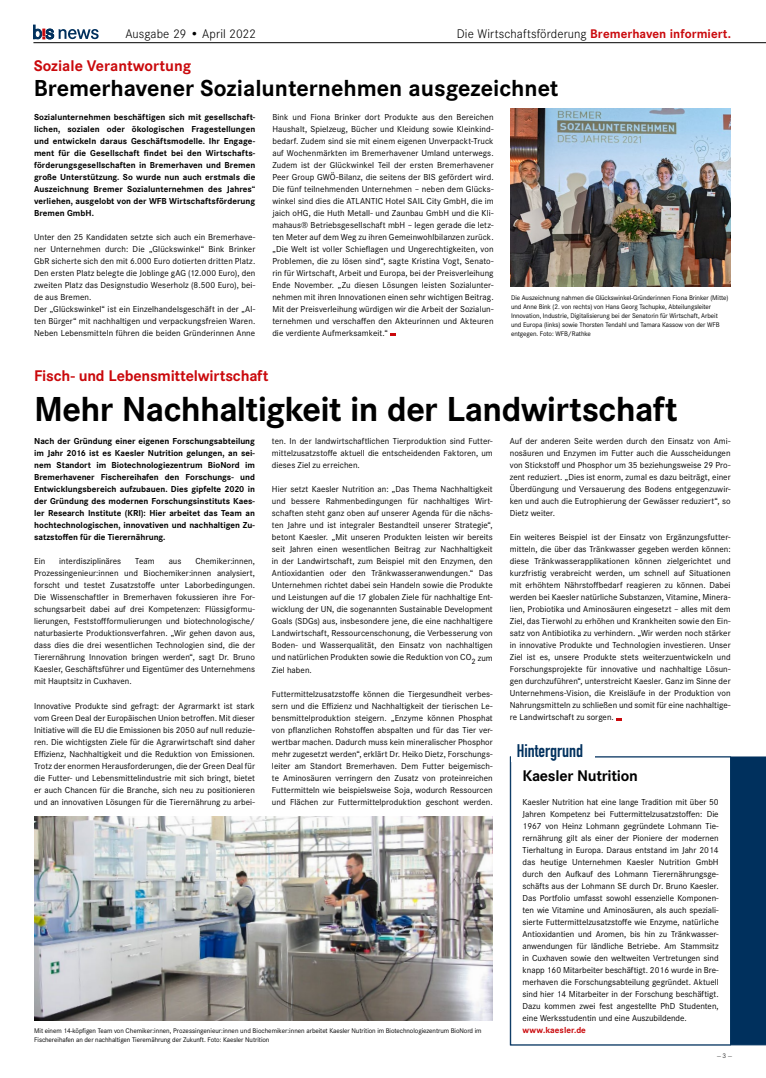
<style>
.page{position:relative;width:766px;height:1078px;background:#fff}
.page>*{position:absolute;margin:0;border:0;box-sizing:border-box;transform-origin:0 0}
.t1{font:700 36px "Corporate S";letter-spacing:-.02em;color:#000}
.t2{font:700 24px "Corporate S";color:#000}
.t3{font:700 18px "DIN Condensed";color:#00305d}
.t4{font:700 16px "Corporate S";letter-spacing:-.01em;color:#ca090c}
.t5{font:700 16px "Corporate S";letter-spacing:-.015em;color:#000}
.t6{font:300 13px "Corporate S";letter-spacing:.005em;color:#000}
.t7{font:9px/12px "Corporate S";letter-spacing:.005em;color:#000;text-align:justify}
.t8{font:700 9px/12px "Corporate S";letter-spacing:.005em;color:#000;text-align:justify}
.t9{font:700 9px "Corporate S";letter-spacing:.005em;color:#ca090c}
.t10{font:7px/9px "Corporate S";letter-spacing:-.01em;color:#000}
.s1{font-weight:700;color:#ca090c}
</style>
<div class="page">
<hr style="left:33px;top:42px;width:732px;height:1px;background:#000">
<svg style="left:33px;top:25px;width:66px;height:14px"></svg>
<svg style="left:390px;top:333px;width:5px;height:3px"></svg>
<img style="left:510px;top:108px;width:220px;height:178px">
<div style="left:731px;top:756px;width:34px;height:289px;background:#00305d"></div>
<svg style="left:509px;top:756px;width:222px;height:289px"></svg>
<div style="left:511px;top:741px;width:83px;height:20px;background:#fff"></div>
<img style="left:34px;top:816px;width:458px;height:204px">
<h3 class="t6" style="left:125px;top:25px;width:132px">Ausgabe 29 • April 2022</h3>
<h3 class="t6" style="left:456px;top:25px;width:276px">Die Wirtschaftsförderung <span class="s1">Bremerhaven informiert.</span></h3>
<h3 class="t4" style="left:34px;top:54px;width:159px">Soziale Verantwortung</h3>
<h2 class="t2" style="left:34px;top:71px;width:526px">Bremerhavener Sozialunternehmen ausgezeichnet</h2>
<p class="t8" style="left:34px;top:111px;width:223px">Sozialunternehmen beschäftigen sich mit gesellschaft&shy;lichen, sozialen oder ökologischen Fragestellungen und entwickeln daraus Geschäftsmodelle. Ihr Engage&shy;ment für die Gesellschaft findet bei den Wirtschafts&shy;förderungsgesellschaften in Bremerhaven und Bremen große Unterstützung. So wurde nun auch erstmals die Auszeichnung Bremer Sozialunternehmen des Jahres“ verliehen, ausgelobt von der WFB Wirtschaftsförderung Bremen GmbH.</p>
<p class="t7" style="left:34px;top:231px;width:223px;text-align:left">Unter den 25 Kandidaten setzte sich auch ein Bremerhave&shy;ner Unternehmen durch: Die „Glückswinkel“ Bink Brinker GbR sicherte sich den mit 6.000 Euro dotierten dritten Platz.<br>Den ersten Platz belegte die Joblinge gAG (12.000 Euro), den zweiten Platz das Designstudio Weserholz (8.500 Euro), bei&shy;de aus Bremen.<br>Der „Glückswinkel“ ist ein Einzelhandelsgeschäft in der „Al&shy;ten Bürger“ mit nachhaltigen und verpackungsfreien Waren.<br>Neben Lebensmitteln führen die beiden Gründerinnen Anne</p>
<p class="t7" style="left:272px;top:111px;width:223px">Bink und Fiona Brinker dort Produkte aus den Bereichen Haushalt, Spielzeug, Bücher und Kleidung sowie Kleinkind&shy;bedarf. Zudem sind sie mit einem eigenen Unverpackt-Truck auf Wochenmärkten im Bremerhavener Umland unterwegs.<br>Zudem ist der Glückwinkel Teil der ersten Bremerhavener Peer Group GWÖ-Bilanz, die seitens der BIS gefördert wird.<br>Die fünf teilnehmenden Unternehmen – neben dem Glücks&shy;winkel sind dies die ATLANTIC Hotel SAIL City GmbH, die im jaich oHG, die Huth Metall- und Zaunbau GmbH und die Kli&shy;mahaus® Betriebsgesellschaft mbH – legen gerade die letz&shy;ten Meter auf dem Weg zu ihren Gemeinwohlbilanzen zurück. „Die Welt ist voller Schieflagen und Ungerechtigkeiten, von Problemen, die zu lösen sind“, sagte Kristina Vogt, Senato&shy;rin für Wirtschaft, Arbeit und Europa, bei der Preisverleihung Ende November. „Zu diesen Lösungen leisten Sozialunter&shy;nehmen mit ihren Innovationen einen sehr wichtigen Beitrag.<br>Mit der Preisverleihung würdigen wir die Arbeit der Sozialun&shy;ternehmen und verschaffen den Akteurinnen und Akteuren die verdiente Aufmerksamkeit.“</p>
<p class="t10" style="left:511px;top:293px;width:219px">Die Auszeichnung nahmen die Glückswinkel-Gründerinnen Fiona Brinker (Mitte) und Anne Bink (2. von rechts) von Hans Georg Tschupke, Abteilungsleiter Innovation, Industrie, Digitalisierung bei der Senatorin für Wirtschaft, Arbeit und Europa (links) sowie Thorsten Tendahl und Tamara Kassow von der WFB entgegen. Foto: WFB/Rathke</p>
<h3 class="t4" style="left:34px;top:364px;width:236px">Fisch- und Lebensmittelwirtschaft</h3>
<h1 class="t1" style="left:34px;top:383px;width:644px">Mehr Nachhaltigkeit in der Landwirtschaft</h1>
<p class="t8" style="left:34px;top:435px;width:222px">Nach der Gründung einer eigenen Forschungsabteilung im Jahr 2016 ist es Kaesler Nutrition gelungen, an sei&shy;nem Standort im Biotechnologiezentrum BioNord im Bremerhavener Fischereihafen den Forschungs- und Entwicklungsbereich aufzubauen. Dies gipfelte 2020 in der Gründung des modernen Forschungsinstituts Kaes&shy;ler Research Institute (KRI): Hier arbeitet das Team an hochtechnologischen, innovativen und nachhaltigen Zu&shy;satzstoffen für die Tierernährung.</p>
<p class="t7" style="left:34px;top:555px;width:13px">Ein</p>
<p class="t7" style="left:59px;top:555px;width:63px">interdisziplinäres</p>
<p class="t7" style="left:135px;top:555px;width:21px">Team</p>
<p class="t7" style="left:169px;top:555px;width:14px">aus</p>
<p class="t7" style="left:272px;top:435px;width:222px">ten. In der landwirtschaftlichen Tierproduktion sind Futter&shy;mittelzusatzstoffe aktuell die entscheidenden Faktoren, um dieses Ziel zu erreichen.</p>
<p class="t7" style="left:272px;top:483px;width:222px">Hier setzt Kaesler Nutrition an: „Das Thema Nachhaltigkeit und bessere Rahmenbedingungen für nachhaltiges Wirt&shy;schaften steht ganz oben auf unserer Agenda für die nächs&shy;ten Jahre und ist integraler Bestandteil unserer Strategie“, betont Kaesler. „Mit unseren Produkten leisten wir bereits seit Jahren einen wesentlichen Beitrag zur Nachhaltigkeit in der Landwirtschaft, zum Beispiel mit den Enzymen, den Antioxidantien oder den Tränkwasseranwendungen.“ Das Unternehmen richtet dabei sein Handeln sowie die Produkte und Leistungen auf die 17 globalen Ziele für nachhaltige Ent&shy;wicklung der UN, die sogenannten Sustainable Development Goals (SDGs) aus, insbesondere jene, die eine nachhaltigere Landwirtschaft, Ressourcenschonung, die Verbesserung von Boden- und Wasserqualität, den Einsatz von nachhaltigen und natürlichen Produkten sowie die Reduktion von CO<sub>2</sub> zum Ziel haben.</p>
<p class="t7" style="left:272px;top:687px;width:222px">Futtermittelzusatzstoffe können die Tiergesundheit verbes&shy;sern und die Effizienz und Nachhaltigkeit der tierischen Le&shy;bensmittelproduktion steigern. „Enzyme können Phosphat von pflanzlichen Rohstoffen abspalten und für das Tier ver&shy;wertbar machen. Dadurch muss kein mineralischer Phosphor mehr zugesetzt werden“, erklärt Dr. Heiko Dietz, Forschungs&shy;leiter am Standort Bremerhaven. Dem Futter beigemisch&shy;te Aminosäuren verringern den Zusatz von proteinreichen Futtermitteln wie beispielsweise Soja, wodurch Ressourcen und Flächen zur Futtermittelproduktion geschont werden.</p>
<p class="t7" style="left:509px;top:435px;width:222px">Auf der anderen Seite werden durch den Einsatz von Ami&shy;nosäuren und Enzymen im Futter auch die Ausscheidungen von Stickstoff und Phosphor um 35 beziehungsweise 29 Pro&shy;zent reduziert. „Dies ist enorm, zumal es dazu beiträgt, einer Überdüngung und Versauerung des Bodens entgegenzuwir&shy;ken und auch die Eutrophierung der Gewässer reduziert“, so Dietz weiter.</p>
<p class="t7" style="left:509px;top:531px;width:222px">Ein weiteres Beispiel ist der Einsatz von Ergänzungsfutter&shy;mitteln, die über das Tränkwasser gegeben werden können: diese Tränkwasserapplikationen können zielgerichtet und kurzfristig verabreicht werden, um schnell auf Situationen mit erhöhtem Nährstoffbedarf reagieren zu können. Dabei werden bei Kaesler natürliche Substanzen, Vitamine, Minera&shy;lien, Probiotika und Aminosäuren eingesetzt – alles mit dem Ziel, das Tierwohl zu erhöhen und Krankheiten sowie den Ein&shy;satz von Antibiotika zu verhindern. „Wir werden noch stärker in innovative Produkte und Technologien investieren. Unser Ziel ist es, unsere Produkte stets weiterzuentwickeln und Forschungsprojekte für innovative und nachhaltige Lösun&shy;gen durchzuführen“, unterstreicht Kaesler. Ganz im Sinne der Unternehmens-Vision, die Kreisläufe in der Produktion von Nahrungsmitteln zu schließen und somit für eine nachhaltige&shy;re Landwirtschaft zu sorgen.</p>
<p class="t7" style="left:34px;top:555px;width:222px;text-indent:161px">Chemiker:innen, Prozessingenieur:innen und Biochemiker:innen analysiert, forscht und testet Zusatzstoffe unter Laborbedingungen.<br>Die Wissenschaftler in Bremerhaven fokussieren ihre For&shy;schungsarbeit dabei auf drei Kompetenzen: Flüssigformu&shy;lierungen, Feststoffformulierungen und biotechnologische/ naturbasierte Produktionsverfahren. „Wir gehen davon aus, dass dies die drei wesentlichen Technologien sind, die der Tierernährung Innovation bringen werden“, sagt Dr. Bruno Kaesler, Geschäftsführer und Eigentümer des Unternehmens mit Hauptsitz in Cuxhaven.</p>
<p class="t7" style="left:34px;top:699px;width:222px">Innovative Produkte sind gefragt: der Agrarmarkt ist stark vom Green Deal der Europäischen Union betroffen. Mit dieser Initiative will die EU die Emissionen bis 2050 auf null reduzie&shy;ren. Die wichtigsten Ziele für die Agrarwirtschaft sind daher Effizienz, Nachhaltigkeit und die Reduktion von Emissionen.<br>Trotz der enormen Herausforderungen, die der Green Deal für die Futter- und Lebensmittelindustrie mit sich bringt, bietet er auch Chancen für die Branche, sich neu zu positionieren und an innovativen Lösungen für die Tierernährung zu arbei-</p>
<h3 class="t3" style="left:516px;top:738px;width:68px">Hintergrund</h3>
<h3 class="t5" style="left:522px;top:764px;width:117px">Kaesler Nutrition</h3>
<p class="t7" style="left:522px;top:795px;width:198px">Kaesler Nutrition hat eine lange Tradition mit über 50<br>Jahren Kompetenz bei Futtermittelzusatzstoffen: Die 1967 von Heinz Lohmann gegründete Lohmann Tie&shy;rernährung gilt als einer der Pioniere der modernen Tierhaltung in Europa. Daraus entstand im Jahr 2014 das heutige Unternehmen Kaesler Nutrition GmbH durch den Aufkauf des Lohmann Tierernährungsge&shy;schäfts aus der Lohmann SE durch Dr. Bruno Kaesler.<br>Das Portfolio umfasst sowohl essenzielle Komponen&shy;ten wie Vitamine und Aminosäuren, als auch speziali&shy;sierte Futtermittelzusatzstoffe wie Enzyme, natürliche Antioxidantien und Aromen, bis hin zu Tränkwasser&shy;anwendungen für ländliche Betriebe. Am Stammsitz in Cuxhaven sowie den weltweiten Vertretungen sind knapp 160 Mitarbeiter beschäftigt. 2016 wurde in Bre&shy;merhaven die Forschungsabteilung gegründet. Aktuell sind hier 14 Mitarbeiter in der Forschung beschäftigt.<br>Dazu kommen zwei fest angestellte PhD Studenten, eine Werksstudentin und eine Auszubildende.</p>
<p class="t9" style="left:522px;top:1023px;width:65px">www.kaesler.de</p>
<p class="t10" style="left:34px;top:1025px;width:449px">Mit einem 14-köpfigen Team von Chemiker:innen, Prozessingenieur:innen und Biochemiker:innen arbeitet Kaesler Nutrition im Biotechnologiezentrum BioNord im<br>Fischereihafen an der nachhaltigen Tierernährung der Zukunft. Foto: Kaesler Nutrition</p>
</div>
